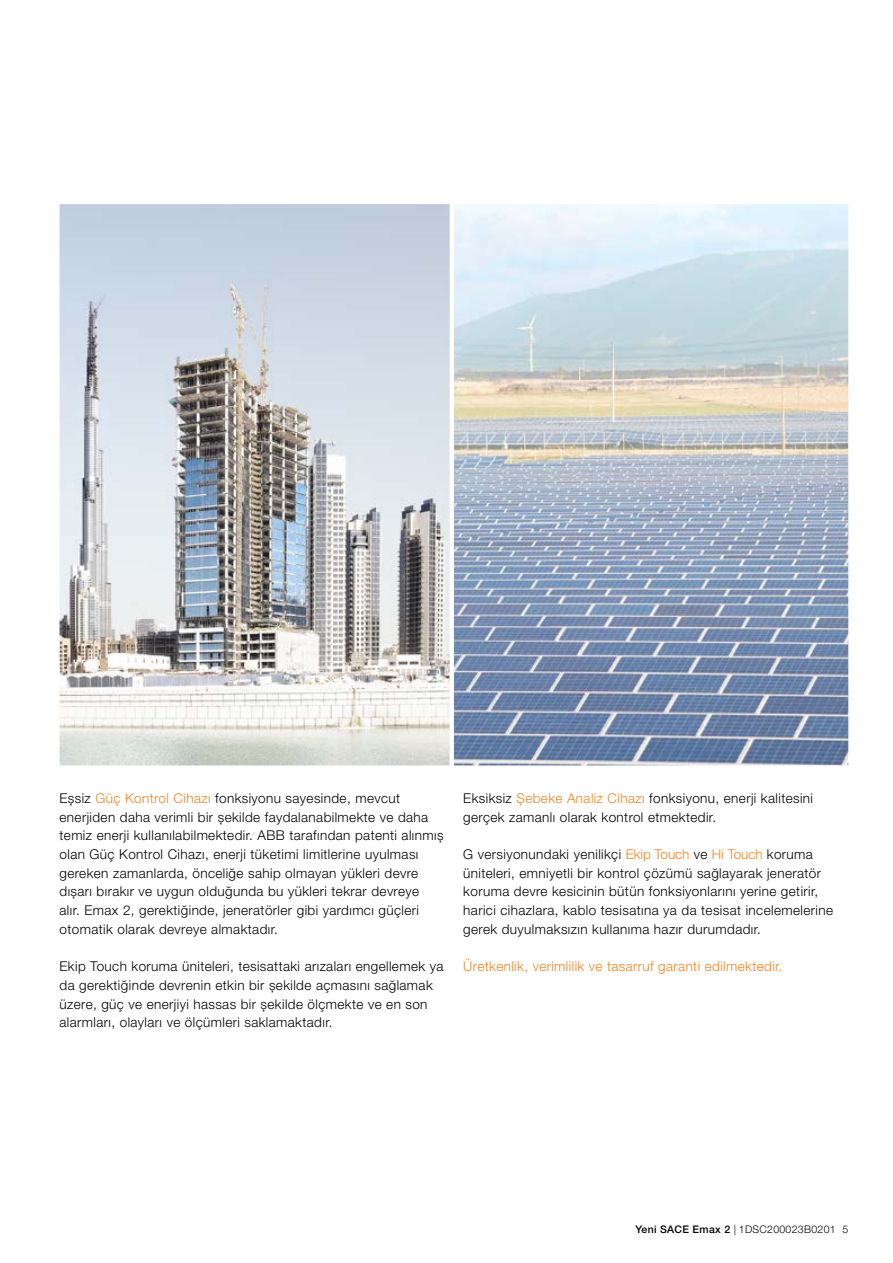
<style>
.page{position:relative;width:893px;height:1263px;background:#fff}
.page>*{position:absolute;margin:0;border:0;box-sizing:border-box;transform-origin:0 0}
.t1{font:300 13.5px/18.8px "Helvetica Neue LT Pro";letter-spacing:.03em;color:#000}
.t2{font:300 13.5px "Helvetica Neue LT Pro";letter-spacing:.03em;color:#f58220}
.t3{font:300 10.5px "Helvetica Neue LT Pro";letter-spacing:.03em;color:#000}
.s1{color:#f58220}
.s2{font-weight:500}
</style>
<div class="page">
<svg style="left:59px;top:204px;width:389px;height:562px;background:#c5cace"></svg>
<svg style="left:448px;top:204px;width:401px;height:562px;background:#aebbca"></svg>
<p class="t1" style="left:60px;top:788px;width:385px">Eşsiz <span class="s1">Güç Kontrol Cihazı</span> fonksiyonu sayesinde, mevcut enerjiden daha verimli bir şekilde faydalanabilmekte ve daha temiz enerji kullanılabilmektedir. ABB tarafından patenti alınmış olan Güç Kontrol Cihazı, enerji tüketimi limitlerine uyulması gereken zamanlarda, önceliğe sahip olmayan yükleri devre dışarı bırakır ve uygun olduğunda bu yükleri tekrar devreye<br>alır. Emax 2, gerektiğinde, jeneratörler gibi yardımcı güçleri otomatik olarak devreye almaktadır.</p>
<p class="t1" style="left:60px;top:957px;width:385px">Ekip Touch koruma üniteleri, tesisattaki arızaları engellemek ya da gerektiğinde devrenin etkin bir şekilde açmasını sağlamak üzere, güç ve enerjiyi hassas bir şekilde ölçmekte ve en son alarmları, olayları ve ölçümleri saklamaktadır.</p>
<p class="t1" style="left:463px;top:788px;width:351px">Eksiksiz <span class="s1">Şebeke Analiz Cihazı</span> fonksiyonu, enerji kalitesini gerçek zamanlı olarak kontrol etmektedir.</p>
<p class="t1" style="left:463px;top:844px;width:371px">G versiyonundaki yenilikçi <span class="s1">Ekip Touch</span> ve <span class="s1">Hi Touch</span> koruma üniteleri, emniyetli bir kontrol çözümü sağlayarak jeneratör koruma devre kesicinin bütün fonksiyonlarını yerine getirir, harici cihazlara, kablo tesisatına ya da tesisat incelemelerine gerek duyulmaksızın kullanıma hazır durumdadır.</p>
<p class="t2" style="left:463px;top:958px;width:321px">Üretkenlik, verimlilik ve tasarruf garanti edilmektedir.</p>
<p class="t3" style="left:635px;top:1223px;width:214px"><span class="s2">Yeni SACE Emax 2</span> | 1DSC200023B0201 5</p>
</div>
